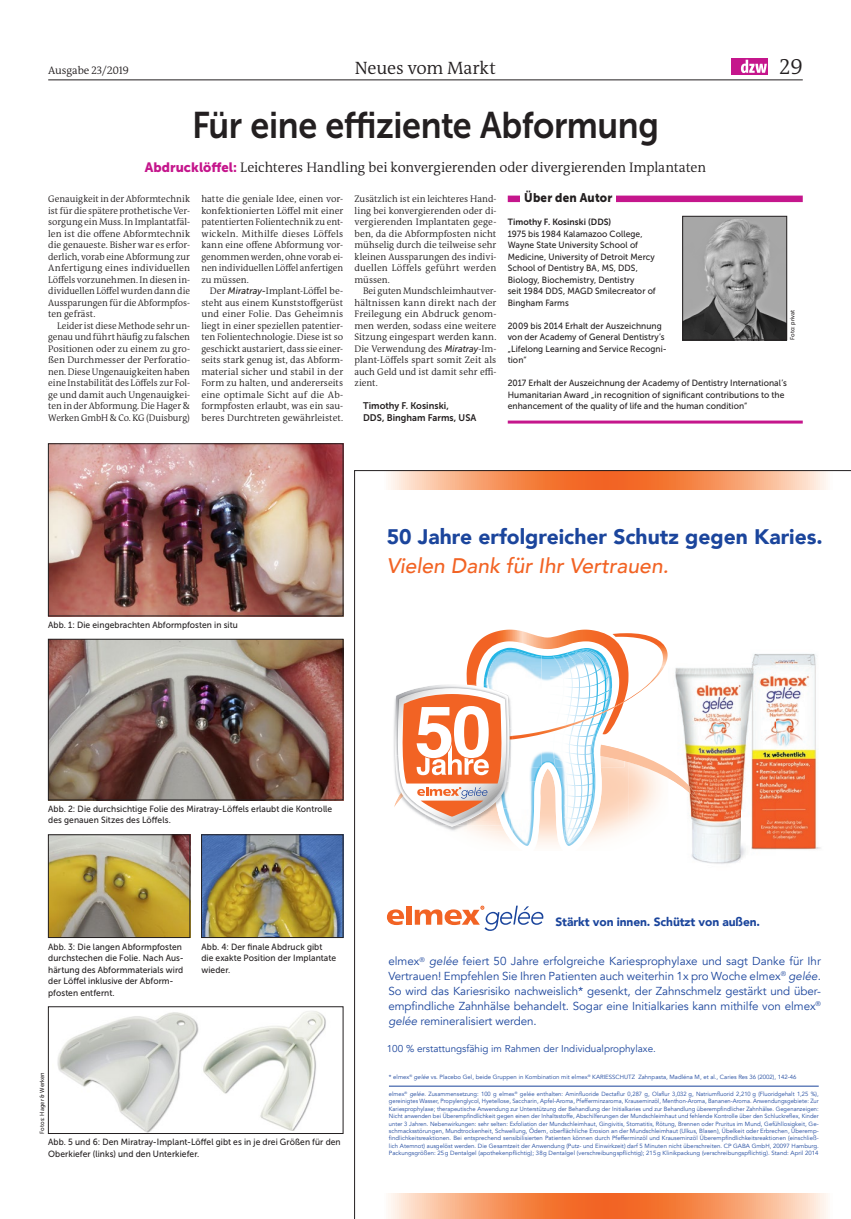
<style>
.page{position:relative;width:851px;height:1219px;background:#fff}
.page>*{position:absolute;margin:0;border:0;box-sizing:border-box;transform-origin:0 0}
.t1{font:37px "Museo Sans 700";letter-spacing:-.015em;color:#231f20;scale:.92 1}
.t2{font:300 22px "The Antiqua B W4";color:#231f20}
.t3{font:900 21px "Avenir";color:#1b459c}
.t4{font:italic 500 21px "Avenir";color:#f26324}
.t5{font:300 18px "The Antiqua B W4";letter-spacing:-.01em;color:#231f20}
.t6{font:300 14px "The Antiqua B W4";letter-spacing:-.01em;color:#231f20}
.t7{font:12.5px "Museo Sans 900";letter-spacing:.02em;color:#231f20;scale:.92 1}
.t8{font:900 12px "Avenir";letter-spacing:-.01em;color:#1b459c}
.t9{font:11.6px/14.9px "Avenir";letter-spacing:-.005em;color:#1b459c;text-align:justify}
.t10{font:300 11px "The Antiqua B W4";letter-spacing:-.005em;color:#231f20}
.t11{font:9.9px "Avenir";color:#1b459c}
.t12{font:300 9.6px/11.5px "The Antiqua B W4";color:#231f20;text-align:justify}
.t13{font:300 9.6px/11.5px "The Antiqua B W4";color:#231f20;text-align:justify;scale:.96 1}
.t14{font:9.6px/11.5px "Museo Sans 700";letter-spacing:.005em;color:#231f20;scale:.96 1}
.t15{font:9px/11.5px "Museo Sans 500";letter-spacing:.01em;color:#231f20;scale:.94 1}
.t16{font:9px "Museo Sans 700";letter-spacing:.005em;color:#231f20;scale:.96 1}
.t17{font:6px/7.4px "Avenir";color:#1b459c;text-align:justify;scale:.96 1}
.t18{font:6px "Avenir";color:#1b459c}
.t19{font:6px "Museo Sans 500";letter-spacing:.015em;color:#231f20;scale:.94 1}
.s1{font-family:"Museo Sans 900";font-weight:400;font-size:13.5px;color:#c5168c}
.s2{font-family:"Museo Sans 500";font-weight:400;font-style:italic;font-size:9.4px}
.s3{font-style:italic}
</style>
<div class="page">
<hr style="left:48px;top:79px;width:754px;height:1px;background:#231f20">
<div style="left:731px;top:58px;width:36px;height:16px;background:#c5168c"></div>
<svg style="left:740px;top:60px;width:26px;height:13px"></svg>
<svg style="left:354px;top:470px;width:496px;height:749px"></svg>
<img style="left:50px;top:446px;width:291px;height:168px">
<img style="left:50px;top:641px;width:291px;height:157px">
<div style="left:48px;top:639px;width:295px;height:161px;border:1px solid #231f20"></div>
<img style="left:50px;top:837px;width:138px;height:99px">
<div style="left:48px;top:835px;width:142px;height:103px;border:1px solid #231f20"></div>
<img style="left:203px;top:837px;width:138px;height:99px">
<div style="left:201px;top:835px;width:142px;height:103px;border:1px solid #231f20"></div>
<img style="left:57px;top:1012px;width:142px;height:120px">
<div style="left:48px;top:1007px;width:295px;height:127px;border:1px solid #231f20"></div>
<img style="left:203px;top:1011px;width:123px;height:119px">
<div style="left:507px;top:196px;width:295px;height:6px;background:#c5168c"></div>
<div style="left:520px;top:191px;width:96px;height:13px;background:#fff"></div>
<img style="left:684px;top:218px;width:100px;height:120px">
<div style="left:682px;top:216px;width:104px;height:124px;border:1px solid #231f20"></div>
<hr style="left:507px;top:421px;width:295px;height:3px;background:#c5168c">
<h3 class="t10" style="left:48px;top:64px;width:82px">Ausgabe 23/2019</h3>
<h3 class="t5" style="left:355px;top:57px;width:143px">Neues vom Markt</h3>
<h2 class="t2" style="left:779px;top:53px;width:25px">29</h2>
<h1 class="t1" style="left:192px;top:105px;width:509px">Für eine effiziente Abformung</h1>
<h3 class="t6" style="left:145px;top:158px;width:563px"><span class="s1">Abdrucklöffel:</span> Leichteres Handling bei konvergierenden oder divergierenden Implantaten</h3>
<p class="t12" style="left:48px;top:193px;width:143px">Genauigkeit in der Abformtechnik ist für die spätere prothetische Ver&shy;sorgung ein Muss. In Implantatfäl&shy;len ist die offene Abformtechnik die genaueste. Bisher war es erfor&shy;derlich, vorab eine Abformung zur Anfertigung eines individuellen Löffels vorzunehmen. In diesen in&shy;dividuellen Löffel wurden dann die Aussparungen für die Abformpfos&shy;ten gefräst.</p>
<p class="t13" style="left:48px;top:320px;width:149px;text-indent:9px">Leider ist diese Methode sehr un&shy;genau und führt häufig zu falschen Positionen oder zu einem zu gro&shy;ßen Durchmesser der Perforatio&shy;nen. Diese Ungenauigkeiten haben eine Instabilität des Löffels zur Fol&shy;ge und damit auch Ungenauigkei&shy;ten in der Abformung. Die Hager &amp; Werken GmbH &amp; Co. KG (Duisburg)</p>
<h3 class="t7" style="left:524px;top:191px;width:97px">Über den Autor</h3>
<p class="t12" style="left:201px;top:193px;width:143px">hatte die geniale Idee, einen vor&shy;konfektionierten Löffel mit einer patentierten Folientechnik zu ent&shy;wickeln. Mithilfe dieses Löffels kann eine offene Abformung vor&shy;genommen werden, ohne vorab ei&shy;nen individuellen Löffel anfertigen zu müssen.</p>
<p class="t12" style="left:201px;top:285px;width:143px;text-indent:9px">Der <span class="s2">Miratray-</span>Implant-Löffel be&shy;steht aus einem Kunststoffgerüst und einer Folie. Das Geheimnis liegt in einer speziellen patentier&shy;ten Folientechnologie. Diese ist so geschickt austariert, dass sie einer&shy;seits stark genug ist, das Abform&shy;material sicher und stabil in der Form zu halten, und andererseits eine optimale Sicht auf die Ab&shy;formpfosten erlaubt, was ein sau&shy;beres Durchtreten gewährleistet.</p>
<p class="t12" style="left:354px;top:193px;width:143px">Zusätzlich ist ein leichteres Hand&shy;ling bei konvergierenden oder di&shy;vergierenden Implantaten gege&shy;ben, da die Abformpfosten nicht mühselig durch die teilweise sehr kleinen Aussparungen des indivi&shy;duellen Löffels geführt werden müssen.</p>
<p class="t13" style="left:354px;top:285px;width:149px;text-indent:9px">Bei guten Mundschleimhautver&shy;hältnissen kann direkt nach der Freilegung ein Abdruck genom&shy;men werden, sodass eine weitere Sitzung eingespart werden kann.<br>Die Verwendung des <span class="s2">Miratray</span>-Im&shy;plant-Löffels spart somit Zeit als auch Geld und ist damit sehr effi&shy;zient.</p>
<h3 class="t14" style="left:363px;top:400px;width:120px">Timothy F. Kosinski,<br>DDS, Bingham Farms, USA</h3>
<h3 class="t16" style="left:507px;top:217px;width:109px">Timothy F. Kosinski (DDS)</h3>
<h3 class="t15" style="left:507px;top:228px;width:159px">1975 bis 1984 Kalamazoo College,<br>Wayne State University School of<br>Medicine, University of Detroit Mercy<br>School of Dentistry BA, MS, DDS,<br>Biology, Biochemistry, Dentistry<br>seit 1984 DDS, MAGD Smilecreator of<br>Bingham Farms</h3>
<h3 class="t15" style="left:507px;top:320px;width:171px">2009 bis 2014 Erhalt der Auszeichnung von der Academy of General Dentistry’s „Lifelong Learning and Service Recogni&shy;tion“</h3>
<h3 class="t15" style="left:507px;top:377px;width:298px">2017 Erhalt der Auszeichnung der Academy of Dentistry International’s<br>Humanitarian Award „in recognition of significant contributions to the enhancement of the quality of life and the human condition“</h3>
<p class="t19" style="left:789px;top:340px;width:34px;rotate:-90deg">Foto: privat</p>
<h3 class="t15" style="left:48px;top:619px;width:203px">Abb. 1: Die eingebrachten Abformpfosten in situ</h3>
<h3 class="t3" style="left:387px;top:523px;width:437px">50 Jahre erfolgreicher Schutz gegen Karies.</h3>
<h3 class="t4" style="left:387px;top:552px;width:283px">Vielen Dank für Ihr Vertrauen.</h3>
<h3 class="t15" style="left:48px;top:803px;width:303px">Abb. 2: Die durchsichtige Folie des Miratray-Löffels erlaubt die Kontrolle des genauen Sitzes des Löffels.</h3>
<h3 class="t15" style="left:48px;top:941px;width:146px">Abb. 3: Die langen Abformpfosten durchstechen die Folie. Nach Aus&shy;härtung des Abformmaterials wird der Löffel inklusive der Abform&shy;pfosten entfernt.</h3>
<h3 class="t15" style="left:201px;top:941px;width:145px">Abb. 4: Der finale Abdruck gibt die exakte Position der Implantate wieder.</h3>
<p class="t19" style="left:39px;top:1134px;width:67px;rotate:-90deg">Fotos: Hager &amp; Werken</p>
<h3 class="t15" style="left:48px;top:1136px;width:312px">Abb. 5 und 6: Den Miratray-Implant-Löffel gibt es in je drei Größen für den<br>Oberkiefer (links) und den Unterkiefer.</h3>
<h3 class="t8" style="left:555px;top:914px;width:206px">Stärkt von innen. Schützt von außen.</h3>
<p class="t9" style="left:388px;top:954px;width:434px">elmex<sup>®</sup> <span class="s3">gelée</span> feiert 50 Jahre erfolgreiche Kariesprophylaxe und sagt Danke für Ihr Vertrauen! Empfehlen Sie Ihren Patienten auch weiterhin 1x pro Woche elmex<sup>®</sup> <span class="s3">gelée</span>.<br>So wird das Kariesrisiko nachweislich* gesenkt, der Zahnschmelz gestärkt und über&shy;empfindliche Zahnhälse behandelt. Sogar eine Initialkaries kann mithilfe von elmex<sup>® </sup><span class="s3">gelée</span> remineralisiert werden.</p>
<h3 class="t11" style="left:387px;top:1042px;width:270px">100 % erstattungsfähig im Rahmen der Individualprophylaxe.</h3>
<p class="t18" style="left:389px;top:1072px;width:409px">* elmex<sup>®</sup> <span class="s3">gelée</span> vs. Placebo Gel, beide Gruppen in Kombination mit elmex<sup>®</sup> KARIESSCHUTZ Zahnpasta, Madléna M, et al., Caries Res 36 (2002), 142-46</p>
<p class="t17" style="left:389px;top:1090px;width:449px">elmex<sup>®</sup> <span class="s3">gelée</span>. Zusammensetzung: 100 g elmex<sup>®</sup> gelée enthalten: Aminfluoride Dectaflur 0,287 g, Olaflur 3,032 g, Natriumfluorid 2,210 g (Fluoridgehalt 1,25 %), gereinigtes Wasser, Propylenglycol, Hyetel lose, Saccharin, Apfel-Aroma, Pfefferminzaroma, Krauseminzöl, Menthon-Aroma, Bananen-Aroma. Anwendungsgebiete: Zur Kariesprophylaxe; therapeutische Anwendung zur Unterstützung der Behandlung der Initialkaries und zur Behandlung überempfindlicher Zahnhälse. Gegenanzeigen:<br>Nicht anwenden bei Überempfindlichkeit gegen einen der Inhaltsstoffe, Abschilferungen der Mundschleimhaut und fehlende Kontrolle über den Schluckreflex, Kinder unter 3 Jahren. Nebenwirkungen: sehr selten: Exfoliation der Mundschleimhaut, Gingivitis, Stomatitis, Rötung, Brennen oder Pruritus im Mund, Gefühl losigkeit, Ge&shy;schmacksstörungen, Mundtrockenheit, Schwellung, Ödem, oberflächliche Erosion an der Mundschleimhaut (Ulkus, Blasen), Übelkeit oder Erbrechen, Überemp&shy;findlichkeitsreaktionen. Bei entsprechend sensibilisierten Patienten können durch Pfefferminzöl und Krauseminzöl Überempfindlichkeitsreaktionen (einschließ&shy;lich Atemnot) ausgelöst werden. Die Gesamtzeit der Anwendung (Putz- und Einwirkzeit) darf 5 Minuten nicht überschreiten. CP GABA GmbH, 20097 Hamburg.<br>Packungsgrößen: 25 g Dentalgel (apothekenpflichtig); 38 g Dentalgel (verschreibungspflichtig); 215 g Klinikpackung (verschreibungspflichtig). Stand: April 2014</p>
</div>
